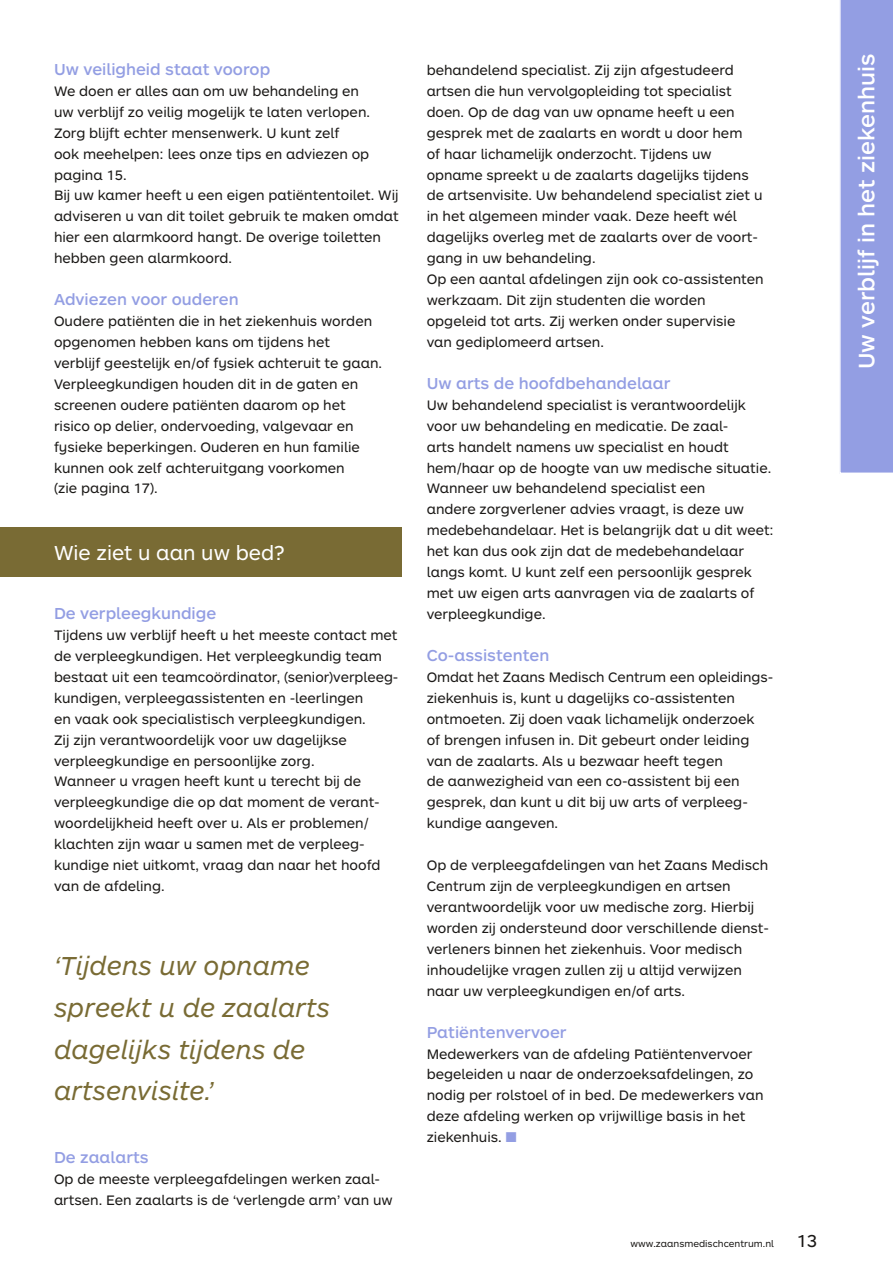
<style>
.page{position:relative;width:893px;height:1263px;background:#fff}
.page>*{position:absolute;margin:0;border:0;box-sizing:border-box;transform-origin:0 0}
.t1{font:italic 27px/41.8px "ARS Maquette Pro";color:#796b34}
.t2{font:500 23.25px "ARS Maquette Pro";color:#fff}
.t3{font:21px "ARS Maquette Pro";color:#fff}
.t4{font:18px "ARS Maquette Pro";color:#1b1917}
.t5{font:500 16.5px "ARS Maquette Pro";color:#939ee3}
.t6{font:14.25px/20.9px "ARS Maquette Pro";color:#1b1917}
.t7{font:9.75px "ARS Maquette Pro";color:#1b1917}
.s1{color:#939ee3}
</style>
<div class="page">
<div style="left:0;top:527px;width:401px;height:50px;background:#796b34"></div>
<div style="left:840px;top:0;width:53px;height:473px;background:#939ee3"></div>
<p class="t5" style="left:54px;top:58px;width:218px">Uw veiligheid staat voorop</p>
<p class="t6" style="left:54px;top:80px;width:346px">We doen er alles aan om uw behandeling en<br>uw verblijf zo veilig mogelijk te laten verlopen.<br>Zorg blijft echter mensenwerk. U kunt zelf<br>ook meehelpen: lees onze tips en adviezen op pagina 15.<br>Bij uw kamer heeft u een eigen patiëntentoilet. Wij adviseren u van dit toilet gebruik te maken omdat hier een alarmkoord hangt. De overige toiletten hebben geen alarmkoord.</p>
<p class="t5" style="left:54px;top:289px;width:186px">Adviezen voor ouderen</p>
<p class="t6" style="left:54px;top:310px;width:330px">Oudere patiënten die in het ziekenhuis worden opgenomen hebben kans om tijdens het<br>verblijf geestelijk en/of fysiek achteruit te gaan.<br>Verpleegkundigen houden dit in de gaten en screenen oudere patiënten daarom op het risico op delier, ondervoeding, valgevaar en fysieke beperkingen. Ouderen en hun familie kunnen ook zelf achteruitgang voorkomen<br>(zie pagina 17).</p>
<h3 class="t3" style="left:54px;top:539px;width:232px">Wie ziet u aan uw bed?</h3>
<p class="t5" style="left:54px;top:603px;width:164px">De verpleegkundige</p>
<p class="t6" style="left:54px;top:624px;width:346px">Tijdens uw verblijf heeft u het meeste contact met de verpleegkundigen. Het verpleegkundig team bestaat uit een teamcoördinator, (senior)verpleeg&shy;kundigen, verpleegassistenten en -leerlingen<br>en vaak ook specialistisch verpleegkundigen.<br>Zij zijn verantwoordelijk voor uw dagelijkse verpleegkundige en persoonlijke zorg.<br>Wanneer u vragen heeft kunt u terecht bij de verpleegkundige die op dat moment de verant&shy;woordelijkheid heeft over u. Als er problemen/ klachten zijn waar u samen met de verpleeg&shy;kundige niet uitkomt, vraag dan naar het hoofd van de afdeling.</p>
<h1 class="t1" style="left:54px;top:943px;width:278px">‘Tijdens uw opname spreekt u de zaalarts dagelijks tijdens de artsenvisite.’</h1>
<p class="t5" style="left:54px;top:1147px;width:96px">De zaalarts</p>
<p class="t6" style="left:54px;top:1168px;width:340px">Op de meeste verpleegafdelingen werken zaal&shy;artsen. Een zaalarts is de ‘verlengde arm’ van uw</p>
<p class="t6" style="left:427px;top:59px;width:338px">behandelend specialist. Zij zijn afgestudeerd artsen die hun vervolgopleiding tot specialist doen. Op de dag van uw opname heeft u een gesprek met de zaalarts en wordt u door hem<br>of haar lichamelijk onderzocht. Tijdens uw opname spreekt u de zaalarts dagelijks tijdens de artsenvisite. Uw behandelend specialist ziet u in het algemeen minder vaak. Deze heeft wél dagelijks overleg met de zaalarts over de voort&shy;gang in uw behandeling.<br>Op een aantal afdelingen zijn ook co-assistenten werkzaam. Dit zijn studenten die worden opgeleid tot arts. Zij werken onder supervisie van gediplomeerd artsen.</p>
<p class="t5" style="left:427px;top:372px;width:245px">Uw arts de hoofdbehandelaar</p>
<p class="t6" style="left:427px;top:394px;width:348px">Uw behandelend specialist is verantwoordelijk voor uw behandeling en medicatie. De zaal-<br>arts handelt namens uw specialist en houdt hem/haar op de hoogte van uw medische situatie.<br>Wanneer uw behandelend specialist een<br>andere zorgverlener advies vraagt, is deze uw medebehandelaar. Het is belangrijk dat u dit weet: het kan dus ook zijn dat de medebehandelaar langs komt. U kunt zelf een persoonlijk gesprek met uw eigen arts aanvragen via de zaalarts of verpleegkundige.</p>
<p class="t5" style="left:427px;top:644px;width:124px">Co-assistenten</p>
<p class="t6" style="left:427px;top:666px;width:348px">Omdat het Zaans Medisch Centrum een opleidings&shy;ziekenhuis is, kunt u dagelijks co-assistenten ontmoeten. Zij doen vaak lichamelijk onderzoek<br>of brengen infusen in. Dit gebeurt onder leiding van de zaalarts. Als u bezwaar heeft tegen<br>de aanwezigheid van een co-assistent bij een gesprek, dan kunt u dit bij uw arts of verpleeg&shy;kundige aangeven.</p>
<p class="t6" style="left:427px;top:854px;width:344px">Op de verpleegafdelingen van het Zaans Medisch Centrum zijn de verpleegkundigen en artsen verantwoordelijk voor uw medische zorg. Hierbij worden zij ondersteund door verschillende dienst&shy;verleners binnen het ziekenhuis. Voor medisch inhoudelijke vragen zullen zij u altijd verwijzen naar uw verpleegkundigen en/of arts.</p>
<p class="t5" style="left:427px;top:1021px;width:141px">Patiëntenvervoer</p>
<p class="t6" style="left:427px;top:1042px;width:338px">Medewerkers van de afdeling Patiëntenvervoer begeleiden u naar de onderzoeksafdelingen, zo nodig per rolstoel of in bed. De medewerkers van deze afdeling werken op vrijwillige basis in het ziekenhuis. <span class="s1">■</span></p>
<p class="t7" style="left:631px;top:1237px;width:145px">www.zaansmedischcentrum.nl</p>
<p class="t4" style="left:796px;top:1229px;width:22px">13</p>
<h2 class="t2" style="left:851px;top:369px;width:317px;rotate:-90deg">Uw verblijf in het ziekenhuis</h2>
</div>
